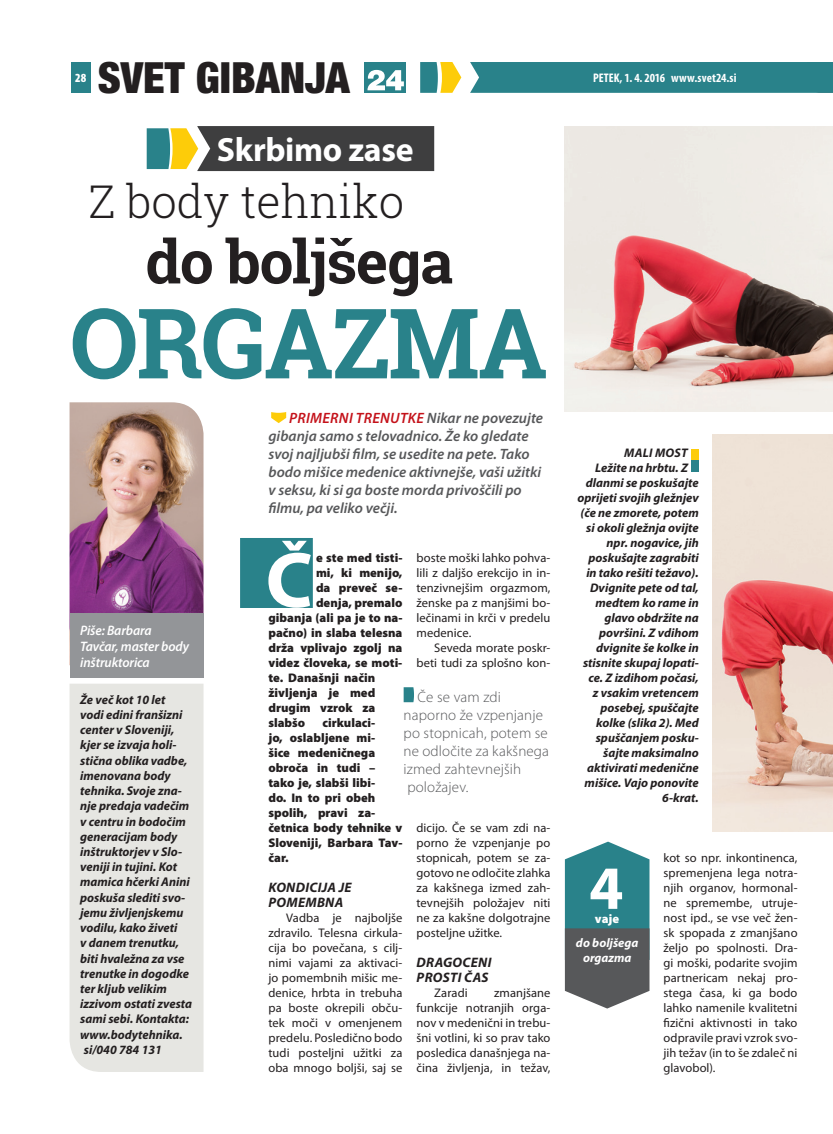
<style>
.page{position:relative;width:833px;height:1134px;background:#fff}
.page>*{position:absolute;margin:0;border:0;box-sizing:border-box;transform-origin:0 0}
.t1{font:700 97.38px "Roboto Slab";letter-spacing:-.02em;color:#29828a}
.t2{font:700 79.25px "Myriad Pro";color:#fff}
.t3{font:700 61.88px "Myriad Pro";color:#fff}
.t4{font:700 60.25px "Roboto Slab";letter-spacing:-.02em;color:#231f20}
.t5{font:300 45.12px "Roboto Slab";color:#231f20}
.t6{font:900 condensed 43.12px "Helvetica Neue LT Std";color:#231f20}
.t7{font:700 33.75px "Myriad Pro";letter-spacing:-.01em;color:#fff}
.t8{font:italic 600 15px/18px "Myriad Pro";color:#57585a}
.t9{font:300 15px/18px "Myriad Pro";letter-spacing:.01em;color:#57585a}
.t10{font:italic 600 13.75px/16.2px "Myriad Pro";letter-spacing:-.01em;color:#fff}
.t11{font:italic 700 13.75px/15px "Myriad Pro";letter-spacing:.02em;color:#231f20}
.t12{font:italic 700 12.62px/15.2px "Myriad Pro";letter-spacing:-.01em;color:#231f20}
.t13{font:12.5px/15px "Myriad Pro";letter-spacing:.005em;color:#231f20;text-align:justify}
.t14{font:italic 700 12.5px "Myriad Pro";color:#231f20}
.t15{font:900 12.5px/15px "Myriad Pro";color:#231f20}
.t16{font:700 condensed 12.5px "Myriad Pro";color:#fff}
.t17{font:italic 700 12.5px/15px "Myriad Pro";color:#fff;text-align:center}
.t18{font:italic 700 12.5px "Myriad Pro";letter-spacing:.02em;color:#231f20}
.t19{font:900 12.5px "Myriad Pro";color:#fff}
.t20{font:900 condensed 12.5px "Myriad Pro";color:#fff}
.s1{color:#c4121a}
</style>
<div class="page">
<img style="left:713px;top:434px;width:120px;height:398px">
<div style="left:470px;top:62px;width:363px;height:31px;background:#29828a"></div>
<div style="left:365px;top:62px;width:41px;height:31px;background:#29828a"></div>
<svg style="left:367px;top:70px;width:37px;height:20px"></svg>
<div style="left:71px;top:62px;width:20px;height:31px;background:#29828a"></div>
<svg style="left:420px;top:62px;width:41px;height:31px"></svg>
<img style="left:564px;top:127px;width:269px;height:285px">
<svg style="left:271px;top:412px;width:15px;height:11px"></svg>
<div style="left:240px;top:538px;width:73px;height:70px;background:#29828a"></div>
<svg style="left:403px;top:687px;width:11px;height:15px"></svg>
<svg style="left:565px;top:842px;width:84px;height:166px;background:#527c81"></svg>
<svg style="left:147px;top:126px;width:287px;height:45px;background:#54584c"></svg>
<div style="left:70px;top:684px;width:133px;height:388px;background:#e6e6e2"></div>
<img style="left:70px;top:402px;width:133px;height:212px">
<div style="left:70px;top:614px;width:133px;height:64px;background:#939598"></div>
<div style="left:691px;top:449px;width:8px;height:11px;background:#fdcc09"></div>
<div style="left:691px;top:460px;width:8px;height:12px;background:#29828a"></div>
<p class="t20" style="left:75px;top:71px;width:13px">28</p>
<h3 class="t6" style="left:98px;top:51px;width:254px">SVET GIBANJA</h3>
<h3 class="t7" style="left:217px;top:128px;width:198px">Skrbimo zase</h3>
<h3 class="t5" style="left:88px;top:171px;width:317px">Z body tehniko</h3>
<h3 class="t4" style="left:145px;top:220px;width:309px">do boljšega</h3>
<h1 class="t1" style="left:70px;top:276px;width:480px">orgazma</h1>
<p class="t10" style="left:80px;top:622px;width:110px">Piše: Barbara<br>Tavčar, master body inštruktorica</p>
<p class="t12" style="left:80px;top:691px;width:113px">Že več kot 10 let vodi edini franšizni center v Sloveniji, kjer se izvaja holi&shy;stična oblika vadbe, imenovana body tehnika. Svoje zna&shy;nje predaja vadečim v centru in bodočim generacijam body inštruktorjev v Slo&shy;veniji in tujini. Kot mamica hčerki Anini poskuša slediti svo&shy;jemu življenjskemu vodilu, kako živeti<br>v danem trenutku, biti hvaležna za vse trenutke in dogodke ter kljub velikim izzivom ostati zvesta sami sebi. Kontakta: www.bodytehnika. si/040 784 131</p>
<p class="t8" style="left:268px;top:409px;width:276px;text-indent:21px"><span class="s1">PRIMERNI TRENUTKE</span> Nikar ne povezujte gibanja samo s telovadnico. Že ko gledate svoj najljubši film, se usedite na pete. Tako bodo mišice medenice aktivnejše, vaši užitki v seksu, ki si ga boste morda privoščili po filmu, pa veliko večji.</p>
<h2 class="t2" style="left:266px;top:528px;width:49px">Č</h2>
<p class="t15" style="left:316px;top:550px;width:88px">e ste med tisti-</p>
<p class="t15" style="left:316px;top:565px;width:88px">mi, ki menijo,</p>
<p class="t15" style="left:316px;top:580px;width:88px">da preveč se-</p>
<p class="t15" style="left:316px;top:595px;width:88px">denja, premalo</p>
<p class="t15" style="left:268px;top:610px;width:135px">gibanja (ali pa je to na-</p>
<p class="t15" style="left:268px;top:625px;width:135px">pačno) in slaba telesna</p>
<p class="t15" style="left:268px;top:640px;width:135px">drža vplivajo zgolj na</p>
<p class="t15" style="left:268px;top:655px;width:135px">videz človeka, se moti-</p>
<p class="t15" style="left:268px;top:670px;width:108px">te. Današnji način</p>
<p class="t15" style="left:268px;top:685px;width:108px">življenja je med</p>
<p class="t15" style="left:268px;top:700px;width:108px">drugim vzrok za</p>
<p class="t15" style="left:268px;top:715px;width:38px">slabšo</p>
<p class="t13" style="left:416px;top:550px;width:135px">boste moški lahko pohva&shy;lili z daljšo erekcijo in in&shy;tenzivnejšim orgazmom, ženske pa z manjšimi bo&shy;lečinami in krči v predelu medenice.</p>
<p class="t13" style="left:416px;top:640px;width:135px;text-align:right">Seveda morate poskr&shy;beti tudi za splošno kon-</p>
<p class="t9" style="left:403px;top:688px;width:147px;text-indent:14px">Če se vam zdi naporno že vzpenjanje po stopnicah, potem se ne odločite za kakšnega izmed zahtevnejših položajev.</p>
<p class="t15" style="left:268px;top:715px;width:135px;text-indent:54px">cirkulaci-<br>jo, oslabljene mi-<br>šice medeničnega obroča in tudi – tako je, slabši libi-<br>do. In to pri obeh spolih, pravi za&shy;četnica body tehnike v<br>Sloveniji, Barbara Tav&shy;čar.</p>
<p class="t11" style="left:268px;top:879px;width:84px">Kondicija je pomembna</p>
<p class="t13" style="left:268px;top:910px;width:135px;text-indent:18px">Vadba je najboljše zdravilo. Telesna cirkula&shy;cija bo povečana, s cilj&shy;nimi vajami za aktivaci&shy;jo pomembnih mišic me&shy;denice, hrbta in trebuha pa boste okrepili obču&shy;tek moči v omenjenem predelu. Posledično bodo tudi posteljni užitki za oba mnogo boljši, saj se</p>
<p class="t13" style="left:416px;top:820px;width:135px">dicijo. Če se vam zdi na&shy;porno že vzpenjanje po stopnicah, potem se za&shy;gotovo ne odločite zlahka za kakšnega izmed zah&shy;tevnejših položajev niti ne za kakšne dolgotrajne posteljne užitke.</p>
<p class="t11" style="left:416px;top:954px;width:76px">Dragoceni prosti čas</p>
<p class="t13" style="left:434px;top:985px;width:35px">Zaradi</p>
<p class="t13" style="left:416px;top:985px;width:135px;text-indent:78px">zmanjšane funkcije notranjih orga&shy;nov v medenični in trebu&shy;šni votlini, ki so prav tako posledica današnjega na&shy;čina življenja, in težav,</p>
<p class="t16" style="left:593px;top:70px;width:145px">PETEK, 1. 4. 2016 www.svet24.si</p>
<p class="t18" style="left:624px;top:445px;width:65px">Mali most</p>
<p class="t14" style="left:595px;top:460px;width:94px">Ležite na hrbtu. Z</p>
<p class="t14" style="left:585px;top:475px;width:115px">dlanmi se poskušajte</p>
<p class="t14" style="left:577px;top:490px;width:123px">oprijeti svojih gležnjev</p>
<p class="t14" style="left:580px;top:505px;width:120px">(če ne zmorete, potem</p>
<p class="t14" style="left:586px;top:520px;width:114px">si okoli gležnja ovijte</p>
<p class="t14" style="left:606px;top:535px;width:94px">npr. nogavice, jih</p>
<p class="t14" style="left:588px;top:550px;width:112px">poskušajte zagrabiti</p>
<p class="t14" style="left:586px;top:565px;width:114px">in tako rešiti težavo).</p>
<p class="t14" style="left:590px;top:580px;width:110px">Dvignite pete od tal,</p>
<p class="t14" style="left:595px;top:595px;width:105px">medtem ko rame in</p>
<p class="t14" style="left:604px;top:610px;width:96px">glavo obdržite na</p>
<p class="t14" style="left:599px;top:625px;width:101px">površini. Z vdihom</p>
<p class="t14" style="left:596px;top:640px;width:104px">dvignite še kolke in</p>
<p class="t14" style="left:583px;top:655px;width:117px">stisnite skupaj lopati-</p>
<p class="t14" style="left:588px;top:670px;width:112px">ce. Z izdihom počasi,</p>
<p class="t14" style="left:593px;top:685px;width:107px">z vsakim vretencem</p>
<p class="t14" style="left:600px;top:700px;width:100px">posebej, spuščajte</p>
<p class="t14" style="left:596px;top:715px;width:104px">kolke (slika 2). Med</p>
<p class="t14" style="left:596px;top:730px;width:104px">spuščanjem posku-</p>
<p class="t14" style="left:603px;top:745px;width:97px">šajte maksimalno</p>
<p class="t14" style="left:587px;top:760px;width:113px">aktivirati medenične</p>
<p class="t14" style="left:584px;top:775px;width:116px">mišice. Vajo ponovite</p>
<p class="t14" style="left:662px;top:790px;width:38px">6-krat.</p>
<h3 class="t3" style="left:589px;top:848px;width:36px">4</h3>
<p class="t17" style="left:576px;top:934px;width:64px">do boljšega orgazma</p>
<p class="t19" style="left:595px;top:912px;width:26px">vaje</p>
<p class="t13" style="left:663px;top:850px;width:135px">kot so npr. inkontinenca, spremenjena lega notra&shy;njih organov, hormonal&shy;ne spremembe, utruje&shy;nost ipd., se vse več žen&shy;sk spopada z zmanjšano željo po spolnosti. Dra&shy;gi moški, podarite svojim partnericam nekaj pro&shy;stega časa, ki ga bodo lahko namenile kvalitetni fizični aktivnosti in tako odpravile pravi vzrok svo&shy;jih težav (in to še zdaleč ni glavobol).</p>
</div>
